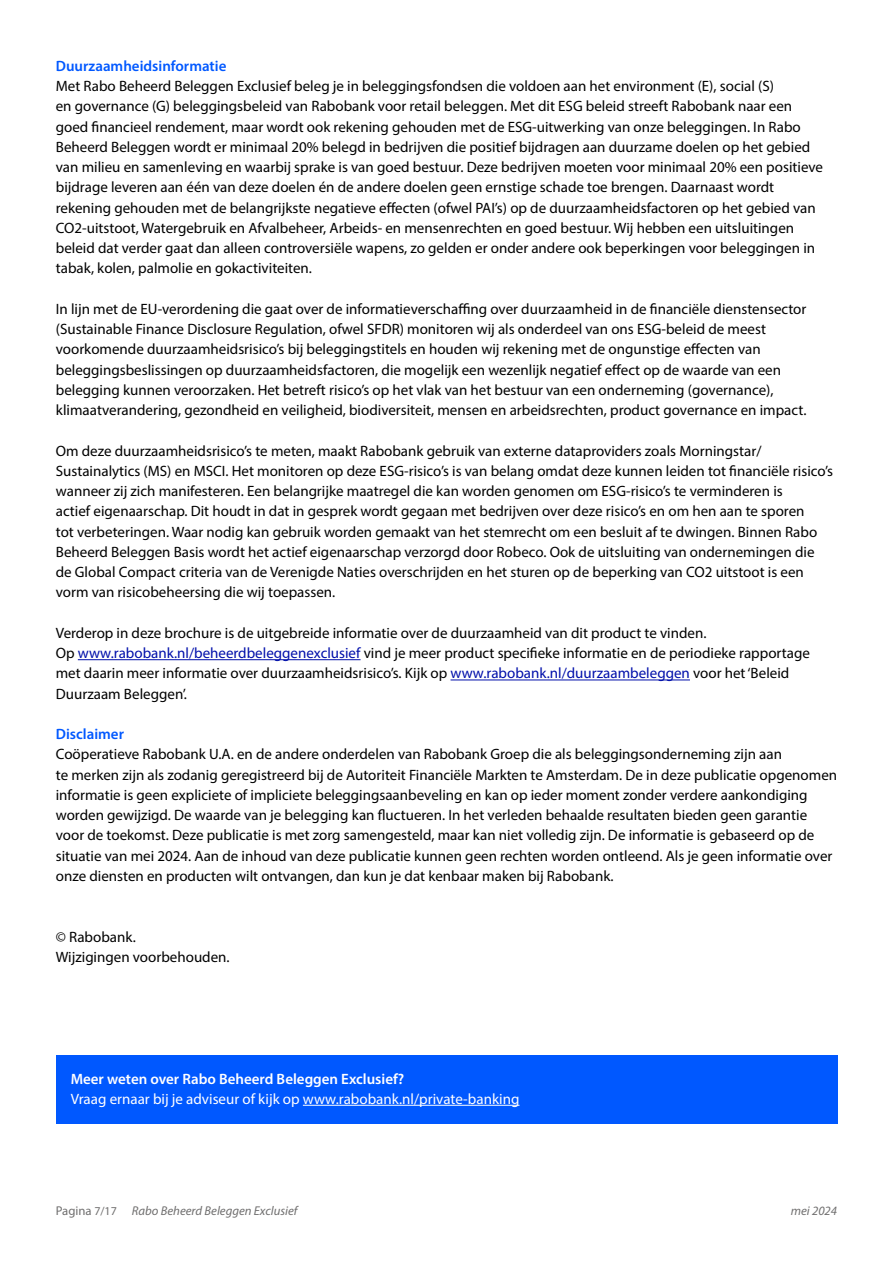
<style>
.page{position:relative;width:893px;height:1263px;background:#fff}
.page>*{position:absolute;margin:0;border:0;box-sizing:border-box;transform-origin:0 0}
.t1{font:15px/20.2px "Myriad Pro";color:#000}
.t2{font:15px "Myriad Pro";color:#fff}
.t3{font:600 15px "Myriad Pro";color:#fff}
.t4{font:600 15px "Myriad Pro";color:#0058ff}
.t5{font:italic 12.75px "Myriad Pro";color:#706f6f}
.s1{color:#000faa}
.s2{font-style:normal}
.s3{font-style:normal;font-size:12px}
</style>
<div class="page">
<hr style="left:78px;top:659px;width:283px;height:1px;background:#000faa">
<hr style="left:451px;top:680px;width:239px;height:1px;background:#000faa">
<div style="left:56px;top:1056px;width:781px;height:48px;background:#0058ff"></div>
<div style="left:56px;top:1080px;width:781px;height:44px;background:#0058ff"></div>
<hr style="left:303px;top:1105px;width:216px;height:1px;background:#fff">
<p class="t4" style="left:56px;top:56px;width:172px">Duurzaamheidsinformatie</p>
<p class="t1" style="left:56px;top:76px;width:769px">Met Rabo Beheerd Beleggen Exclusief beleg je in beleggingsfondsen die voldoen aan het environment (E), social (S)<br>en governance (G) beleggingsbeleid van Rabobank voor retail beleggen. Met dit ESG beleid streeft Rabobank naar een goed financieel rendement, maar wordt ook rekening gehouden met de ESG-uitwerking van onze beleggingen. In Rabo Beheerd Beleggen wordt er minimaal 20% belegd in bedrijven die positief bijdragen aan duurzame doelen op het gebied van milieu en samenleving en waarbij sprake is van goed bestuur. Deze bedrijven moeten voor minimaal 20% een positieve bijdrage leveren aan één van deze doelen én de andere doelen geen ernstige schade toe brengen. Daarnaast wordt rekening gehouden met de belangrijkste negatieve effecten (ofwel PAI’s) op de duurzaamheidsfactoren op het gebied van CO2-uitstoot, Watergebruik en Afvalbeheer, Arbeids- en mensenrechten en goed bestuur. Wij hebben een uitsluitingen beleid dat verder gaat dan alleen controversiële wapens, zo gelden er onder andere ook beperkingen voor beleggingen in tabak, kolen, palmolie en gokactiviteiten.</p>
<p class="t1" style="left:56px;top:298px;width:752px">In lijn met de EU-verordening die gaat over de informatieverschaffing over duurzaamheid in de financiële dienstensector (Sustainable Finance Disclosure Regulation, ofwel SFDR) monitoren wij als onderdeel van ons ESG-beleid de meest voorkomende duurzaamheidsrisico’s bij beleggingstitels en houden wij rekening met de ongunstige effecten van beleggingsbeslissingen op duurzaamheidsfactoren, die mogelijk een wezenlijk negatief effect op de waarde van een belegging kunnen veroorzaken. Het betreft risico’s op het vlak van het bestuur van een onderneming (governance), klimaatverandering, gezondheid en veiligheid, biodiversiteit, mensen en arbeidsrechten, product governance en impact.</p>
<p class="t1" style="left:56px;top:440px;width:779px">Om deze duurzaamheidsrisico’s te meten, maakt Rabobank gebruik van externe dataproviders zoals Morningstar/ Sustainalytics (MS) en MSCI. Het monitoren op deze ESG-risico’s is van belang omdat deze kunnen leiden tot financiële risico’s wanneer zij zich manifesteren. Een belangrijke maatregel die kan worden genomen om ESG-risico’s te verminderen is<br>actief eigenaarschap. Dit houdt in dat in gesprek wordt gegaan met bedrijven over deze risico’s en om hen aan te sporen<br>tot verbeteringen. Waar nodig kan gebruik worden gemaakt van het stemrecht om een besluit af te dwingen. Binnen Rabo Beheerd Beleggen Basis wordt het actief eigenaarschap verzorgd door Robeco. Ook de uitsluiting van ondernemingen die de Global Compact criteria van de Verenigde Naties overschrijden en het sturen op de beperking van CO2 uitstoot is een vorm van risicobeheersing die wij toepassen.</p>
<p class="t1" style="left:56px;top:622px;width:756px">Verderop in deze brochure is de uitgebreide informatie over de duurzaamheid van dit product te vinden.<br>Op <span class="s1">www.rabobank.nl/beheerdbeleggenexclusief</span> vind je meer product specifieke informatie en de periodieke rapportage met daarin meer informatie over duurzaamheidsrisico’s. Kijk op <span class="s1">www.rabobank.nl/duurzaambeleggen</span> voor het ‘Beleid Duurzaam Beleggen’.</p>
<p class="t4" style="left:56px;top:725px;width:70px">Disclaimer</p>
<p class="t1" style="left:56px;top:744px;width:783px">Coöperatieve Rabobank U.A. en de andere onderdelen van Rabobank Groep die als beleggingsonderneming zijn aan<br>te merken zijn als zodanig geregistreerd bij de Autoriteit Financiële Markten te Amsterdam. De in deze publicatie opgenomen informatie is geen expliciete of impliciete beleggingsaanbeveling en kan op ieder moment zonder verdere aankondiging worden gewijzigd. De waarde van je belegging kan fluctueren. In het verleden behaalde resultaten bieden geen garantie voor de toekomst. Deze publicatie is met zorg samengesteld, maar kan niet volledig zijn. De informatie is gebaseerd op de situatie van mei 2024. Aan de inhoud van deze publicatie kunnen geen rechten worden ontleend. Als je geen informatie over onze diensten en producten wilt ontvangen, dan kun je dat kenbaar maken bij Rabobank.</p>
<p class="t1" style="left:56px;top:926px;width:175px">© Rabobank.<br>Wijzigingen voorbehouden.</p>
<p class="t3" style="left:71px;top:1069px;width:335px">Meer weten over Rabo Beheerd Beleggen Exclusief?</p>
<p class="t2" style="left:71px;top:1089px;width:450px">Vraag ernaar bij je adviseur of kijk op www.rabobank.nl/private-banking</p>
<p class="t5" style="left:56px;top:1203px;width:243px"><span class="s2">Pagina</span> <span class="s3">7/17</span> Rabo Beheerd Beleggen Exclusief</p>
<p class="t5" style="left:791px;top:1203px;width:48px">mei 2024</p>
</div>
